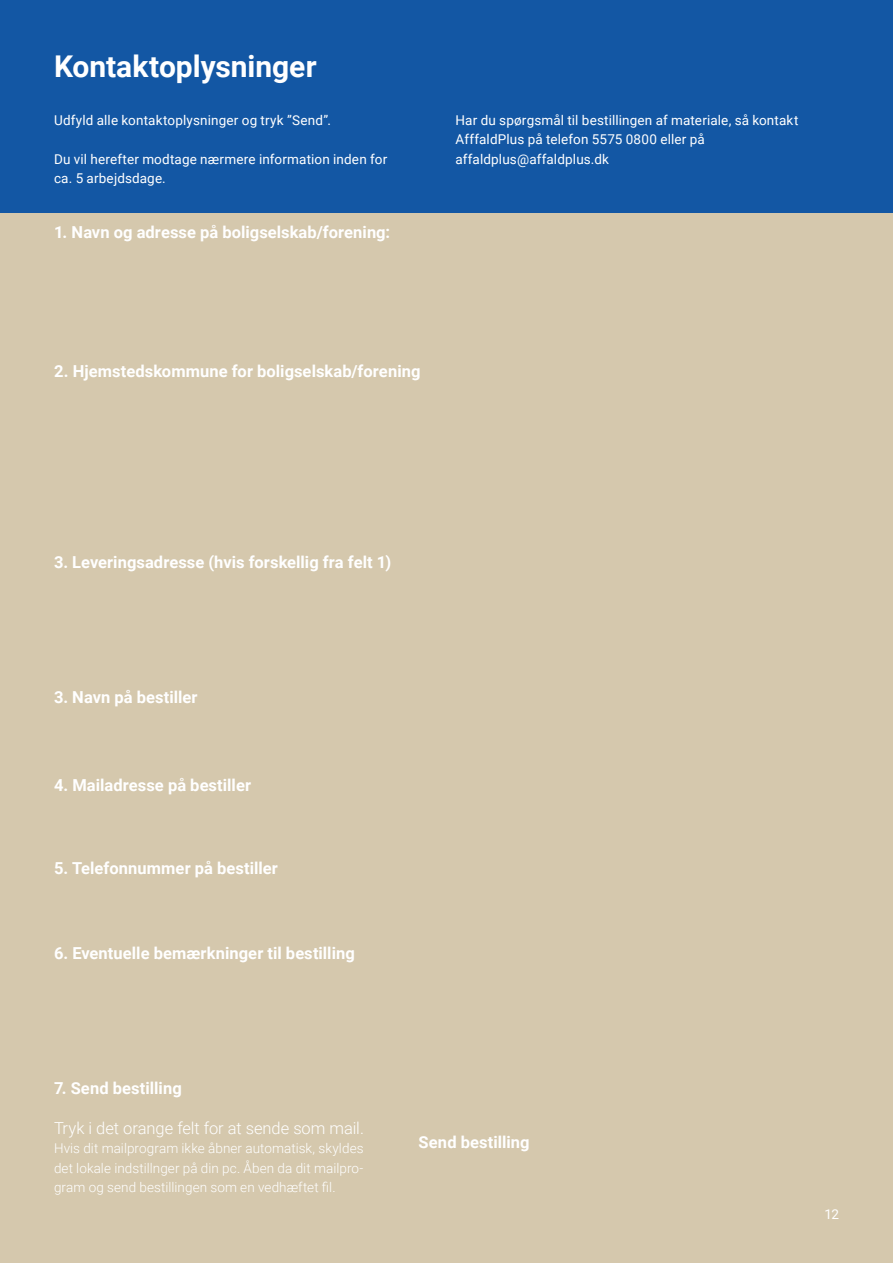
<style>
.page{position:relative;width:893px;height:1263px;background:#fff}
.page>*{position:absolute;margin:0;border:0;box-sizing:border-box;transform-origin:0 0}
.t1{font:700 30px "Roboto";color:#fff}
.t2{font:700 16.5px "Roboto";letter-spacing:.005em;color:#fff}
.t3{font:300 16.5px "Roboto";color:#fff}
.t4{font:13.5px/19.5px "Roboto";letter-spacing:.01em;color:#fff}
.t5{font:300 13.5px/19.5px "Roboto";letter-spacing:.005em;color:#fff;text-align:justify}
</style>
<div class="page">
<div style="left:0;top:131px;width:893px;height:1132px;background:#d5c8ad"></div>
<div style="left:0;top:0;width:893px;height:213px;background:#1357a4"></div>
<h1 class="t1" style="left:54px;top:45px;width:264px">Kontaktoplysninger</h1>
<p class="t4" style="left:54px;top:110px;width:279px">Udfyld alle kontaktoplysninger og tryk ”Send”.</p>
<p class="t4" style="left:54px;top:149px;width:335px">Du vil herefter modtage nærmere information inden for ca. 5 arbejdsdage.</p>
<p class="t2" style="left:54px;top:220px;width:338px">1. Navn og adresse på boligselskab/forening:</p>
<p class="t4" style="left:455px;top:110px;width:344px">Har du spørgsmål til bestillingen af materiale, så kontakt<br>AfffaldPlus på telefon 5575 0800 eller på affaldplus@affaldplus.dk</p>
<p class="t2" style="left:54px;top:360px;width:368px">2. Hjemstedskommune for boligselskab/forening</p>
<p class="t2" style="left:54px;top:551px;width:339px">3. Leveringsadresse (hvis forskellig fra felt 1)</p>
<p class="t2" style="left:54px;top:686px;width:145px">3. Navn på bestiller</p>
<p class="t2" style="left:54px;top:773px;width:199px">4. Mailadresse på bestiller</p>
<p class="t2" style="left:54px;top:856px;width:225px">5. Telefonnummer på bestiller</p>
<p class="t2" style="left:54px;top:941px;width:302px">6. Eventuelle bemærkninger til bestilling</p>
<p class="t2" style="left:54px;top:1076px;width:129px">7. Send bestilling</p>
<p class="t3" style="left:54px;top:1116px;width:311px">Tryk i det orange felt for at sende som mail.</p>
<p class="t5" style="left:54px;top:1138px;width:311px">Hvis dit mailprogram ikke åbner automatisk, skyldes det lokale indstillnger på din pc. Åben da dit mailpro&shy;gram og send bestillingen som en vedhæftet fil.</p>
<p class="t2" style="left:419px;top:1130px;width:113px">Send bestilling</p>
<p class="t4" style="left:824px;top:1204px;width:16px">12</p>
</div>
